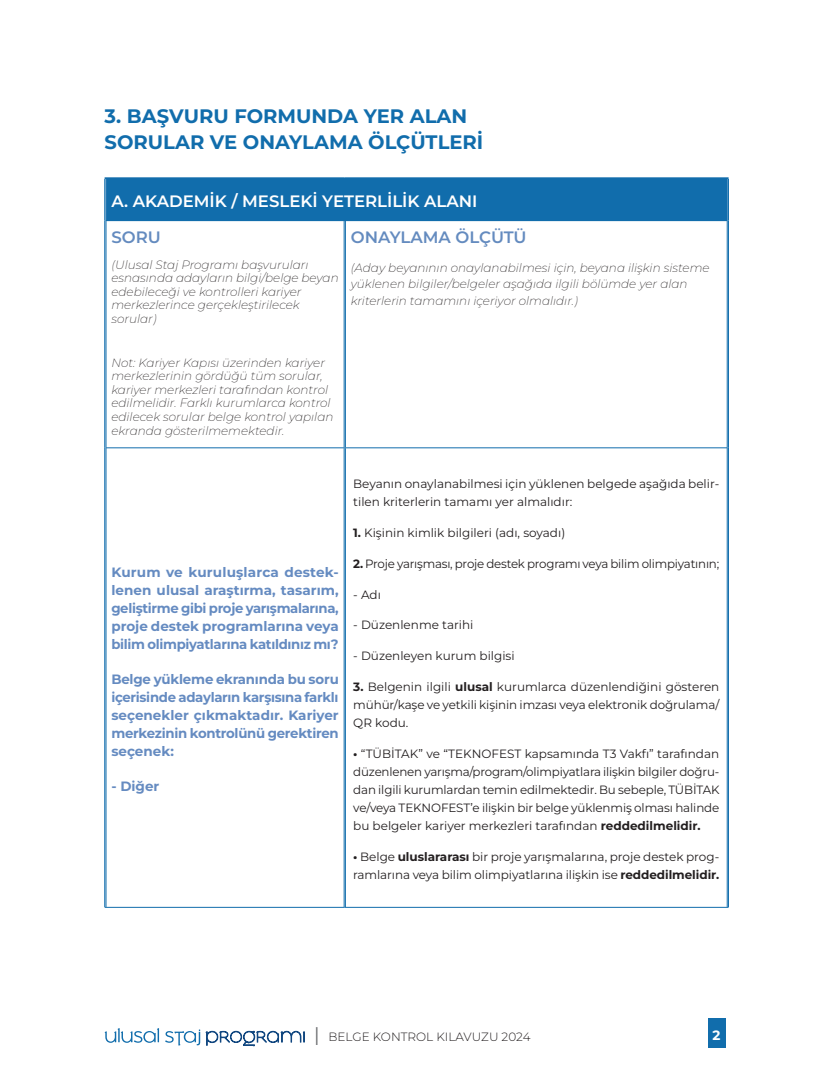
<style>
.page{position:relative;width:830px;height:1085px;background:#fff}
.page>*{position:absolute;margin:0;border:0;box-sizing:border-box;transform-origin:0 0}
.TR_gövde{font:300 25.5px "Montserrat";color:#6c6d70}
.TR_başlık_2{font:700 19.5px/25.3px "Montserrat";color:#116dac}
.TR_başlık_3{font:600 16.5px "Montserrat";color:#fff}
.TR_başlık_3-2{font:600 16.5px "Montserrat";color:#648bbf}
.soru{font:700 13.5px/18px "Montserrat";letter-spacing:-.02em;color:#658bc1;text-align:justify}
.t1{font:700 13.5px "Montserrat";color:#fff}
.cevap{font:12px/18px "Montserrat";color:#231f20}
.tablo_row{font:italic 200 12px/13.5px "Montserrat";color:#231f20}
.cevap-2{font:12px "Montserrat";letter-spacing:-.02em;color:#231f20}
.t2{font:300 12px "Montserrat";color:#231f20}
.s1{font-weight:700}
</style>
<div class="page">
<div style="left:105px;top:178px;width:622px;height:42px;background:#116dac"></div>
<hr style="left:105px;top:179px;width:1px;height:41px;background:#fff">
<hr style="left:105px;top:177px;width:239px;height:2px;background:#116dac">
<hr style="left:344px;top:177px;width:384px;height:2px;background:#116dac">
<hr style="left:104px;top:179px;width:1px;height:41px;background:#116dac">
<hr style="left:727px;top:179px;width:1px;height:41px;background:#116dac">
<hr style="left:104px;top:220px;width:1px;height:228px;background:#116dac">
<hr style="left:106px;top:220px;width:1px;height:228px;background:#116dac">
<hr style="left:344px;top:221px;width:1px;height:226px;background:#116dac">
<hr style="left:345px;top:221px;width:1px;height:226px;background:#116dac">
<hr style="left:726px;top:220px;width:1px;height:228px;background:#116dac">
<hr style="left:727px;top:220px;width:1px;height:228px;background:#116dac">
<hr style="left:104px;top:448px;width:1px;height:458px;background:#116dac">
<hr style="left:106px;top:448px;width:1px;height:458px;background:#116dac">
<hr style="left:344px;top:448px;width:1px;height:458px;background:#116dac">
<hr style="left:345px;top:448px;width:1px;height:458px;background:#116dac">
<hr style="left:726px;top:448px;width:1px;height:458px;background:#116dac">
<hr style="left:727px;top:448px;width:1px;height:458px;background:#116dac">
<hr style="left:106px;top:220px;width:238px;height:1px;background:#116dac">
<hr style="left:344px;top:220px;width:382px;height:1px;background:#116dac">
<hr style="left:106px;top:447px;width:238px;height:1px;background:#116dac">
<hr style="left:344px;top:447px;width:382px;height:1px;background:#116dac">
<hr style="left:105px;top:906px;width:239px;height:1px;background:#116dac">
<hr style="left:344px;top:906px;width:384px;height:1px;background:#116dac">
<div style="left:707px;top:1018px;width:18px;height:30px;background:#116dac"></div>
<svg style="left:105px;top:1028px;width:54px;height:14px"></svg>
<svg style="left:165px;top:1029px;width:139px;height:17px"></svg>
<p class="TR_başlık_2" style="left:105px;top:103px;width:380px">3. BAŞVURU FORMUNDA YER ALAN<br>SORULAR VE ONAYLAMA ÖLÇÜTLERİ</p>
<p class="TR_başlık_3" style="left:111px;top:190px;width:367px">A. AKADEMİK / MESLEKİ YETERLİLİK ALANI</p>
<p class="TR_başlık_3-2" style="left:111px;top:226px;width:51px">SORU</p>
<p class="tablo_row" style="left:111px;top:257px;width:229px">(Ulusal Staj Programı başvuruları esnasında adayların bilgi/belge beyan edebileceği ve kontrolleri kariyer merkezlerince gerçekleştirilecek sorular)</p>
<p class="tablo_row" style="left:111px;top:355px;width:223px">Not: Kariyer Kapısı üzerinden kariyer merkezlerinin gördüğü tüm sorular, kariyer merkezleri tarafından kontrol edilmelidir. Farklı kurumlarca kontrol edilecek sorular belge kontrol yapılan ekranda gösterilmemektedir.</p>
<p class="TR_başlık_3-2" style="left:350px;top:226px;width:177px">ONAYLAMA ÖLÇÜTÜ</p>
<p class="tablo_row" style="left:350px;top:259px;width:360px;line-height:16.5px">(Aday beyanının onaylanabilmesi için, beyana ilişkin sisteme yüklenen bilgiler/belgeler aşağıda ilgili bölümde yer alan kriterlerin tamamını içeriyor olmalıdır.)</p>
<p class="soru" style="left:111px;top:563px;width:229px">Kurum ve kuruluşlarca destek&shy;lenen ulusal araştırma, tasarım, geliştirme gibi proje yarışmalarına, proje destek programlarına veya bilim olimpiyatlarına katıldınız mı?</p>
<p class="soru" style="left:111px;top:670px;width:229px">Belge yükleme ekranında bu soru içerisinde adayların karşısına farklı seçenekler çıkmaktadır. Kariyer merkezinin kontrolünü gerektiren seçenek:</p>
<p class="soru" style="left:111px;top:777px;width:50px">- Diğer</p>
<p class="cevap" style="left:353px;top:474px;width:367px">Beyanın onaylanabilmesi için yüklenen belgede aşağıda belir&shy;tilen kriterlerin tamamı yer almalıdır:</p>
<p class="cevap" style="left:353px;top:523px;width:213px"><span class="s1">1.</span> Kişinin kimlik bilgileri (adı, soyadı)</p>
<p class="cevap-2" style="left:353px;top:555px;width:367px"><span class="s1">2.</span> Proje yarışması, proje destek programı veya bilim olimpiyatının;</p>
<p class="cevap" style="left:353px;top:585px;width:29px">- Adı</p>
<p class="cevap" style="left:353px;top:615px;width:122px">- Düzenlenme tarihi</p>
<p class="cevap" style="left:353px;top:646px;width:163px">- Düzenleyen kurum bilgisi</p>
<p class="cevap" style="left:353px;top:677px;width:367px;text-align:justify"><span class="s1">3.</span> Belgenin ilgili <span class="s1">ulusal</span> kurumlarca düzenlendiğini gösteren mühür/kaşe ve yetkili kişinin imzası veya elektronik doğrulama/ QR kodu.</p>
<p class="cevap" style="left:353px;top:744px;width:367px;text-align:justify"><span class="s1">•</span> “TÜBİTAK” ve “TEKNOFEST kapsamında T3 Vakfı” tarafından düzenlenen yarışma/program/olimpiyatlara ilişkin bilgiler doğru&shy;dan ilgili kurumlardan temin edilmektedir. Bu sebeple, TÜBİTAK ve/veya TEKNOFEST’e ilişkin bir belge yüklenmiş olması halinde bu belgeler kariyer merkezleri tarafından <span class="s1">reddedilmelidir.</span></p>
<p class="cevap" style="left:353px;top:846px;width:367px"><span class="s1">•</span> Belge <span class="s1">uluslararası</span> bir proje yarışmalarına, proje destek prog&shy;ramlarına veya bilim olimpiyatlarına ilişkin ise <span class="s1">reddedilmelidir.</span></p>
<p class="TR_gövde" style="left:313px;top:1018px;width:9px">I</p>
<p class="t2" style="left:328px;top:1028px;width:203px">BELGE KONTROL KILAVUZU 2024</p>
<p class="t1" style="left:712px;top:1026px;width:9px">2</p>
</div>
